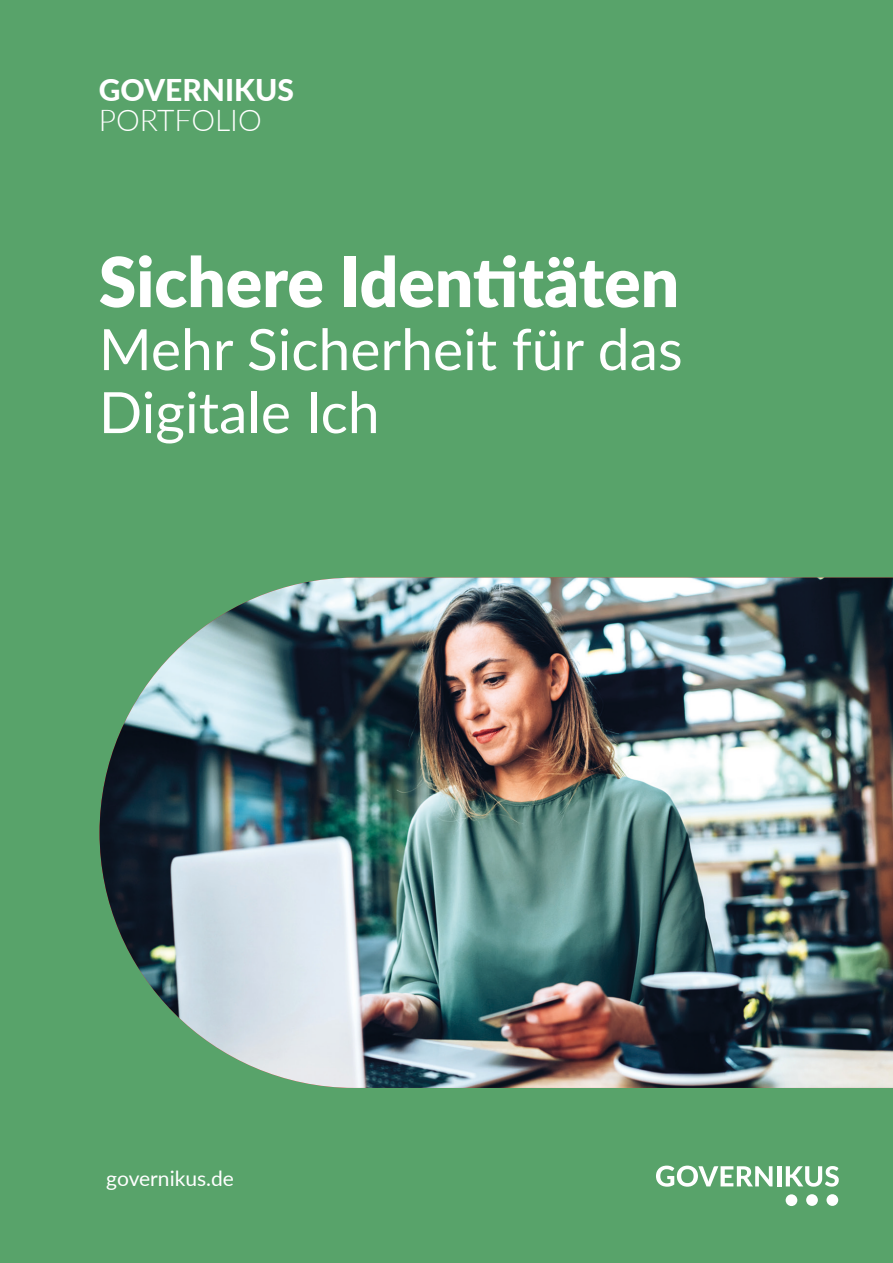
<style>
.page{position:relative;width:893px;height:1263px;background:#58a36a}
.page>*{position:absolute;margin:0;border:0;box-sizing:border-box;transform-origin:0 0}
.t1{font:900 69px "Lato";color:#fff}
.t2{font:57px/63px "Lato";color:#fff}
.t3{font:800 30px "Lato";color:#fff}
.t4{font:300 30px "Lato";color:#fff}
.t5{font:21px "Lato";color:#fff}
</style>
<div class="page">
<svg style="left:656px;top:1165px;width:116px;height:22px"></svg>
<hr style="left:777px;top:1166px;width:4px;height:20px;background:#fff">
<svg style="left:786px;top:1166px;width:53px;height:21px"></svg>
<div style="left:826px;top:1194px;width:12px;height:12px;background:#fff;border-radius:50%"></div>
<div style="left:806px;top:1194px;width:12px;height:12px;background:#fff;border-radius:50%"></div>
<div style="left:786px;top:1194px;width:11px;height:12px;background:#fff;border-radius:50%"></div>
<img style="left:100px;top:578px;width:793px;height:510px">
<p class="t3" style="left:99px;top:67px;width:197px">GOVERNIKUS</p>
<p class="t4" style="left:99px;top:99px;width:164px">PORTFOLIO</p>
<p class="t1" style="left:99px;top:230px;width:582px">Sichere Identitäten</p>
<p class="t2" style="left:99px;top:315px;width:585px">Mehr Sicherheit für das<br>Digitale Ich</p>
<p class="t5" style="left:106px;top:1164px;width:129px">governikus.de</p>
</div>
